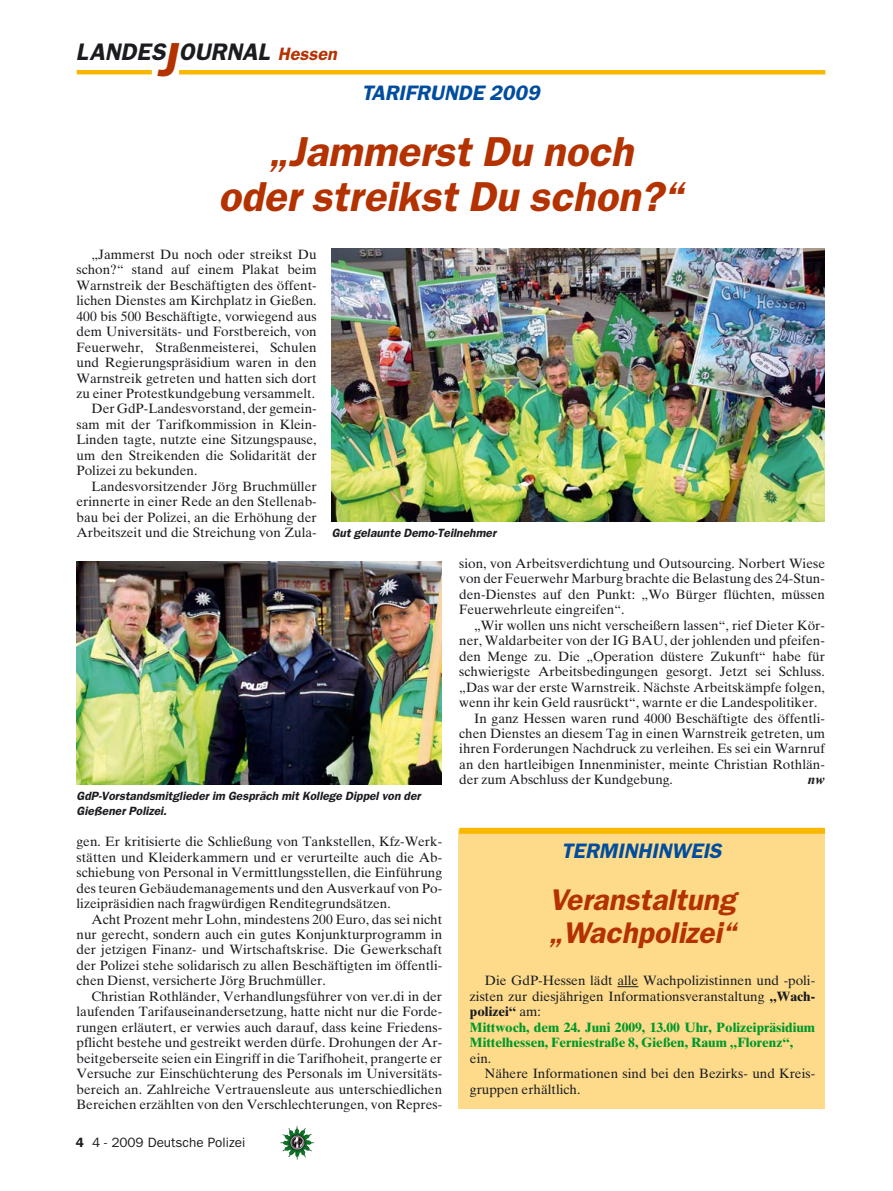
<style>
.page{position:relative;width:893px;height:1191px;background:#fff}
.page>*{position:absolute;margin:0;border:0;box-sizing:border-box;transform-origin:0 0}
.t1{font:italic 600 42px/45px "Franklin Gothic";color:#b43200;text-align:center}
.t2{font:italic 600 30px/33px "Franklin Gothic";color:#b43200}
.t3{font:italic 600 24px "Franklin Gothic";color:#1b1c20}
.t4{font:italic 600 21px "Franklin Gothic";color:#004d9f}
.t5{font:13.5px/15.5px "Times Ten";color:#1b1c20;text-align:justify}
.t6{font:700 13.5px/15.5px "Times Ten";color:#009929}
.t7{font:13.5px "Franklin Gothic";color:#1b1c20}
.t8{font:italic 700 13.5px "Times Ten";color:#1b1c20}
.t9{font:italic 600 12px/15.5px "Franklin Gothic";color:#1b1c20}
.s1{font-size:48px;color:#b43200}
.s2{font-size:18px;color:#b43200}
.s3{font-weight:600}
.s4{font-weight:400;color:#1b1c20}
.s5{color:#1b1c20}
</style>
<div class="page">
<img style="left:282px;top:1127px;width:32px;height:32px">
<hr style="left:77px;top:70px;width:75px;height:4px;background:#f9b700">
<hr style="left:179px;top:70px;width:646px;height:4px;background:#f9b700">
<img style="left:77px;top:561px;width:365px;height:223px">
<img style="left:332px;top:248px;width:493px;height:273px">
<div style="left:458px;top:830px;width:367px;height:279px;background:#fddb8b"></div>
<svg style="left:617px;top:986px;width:21px;height:1px"></svg>
<div style="left:459px;top:827px;width:366px;height:6px;background:#f9b700"></div>
<h3 class="t3" style="left:76px;top:44px;width:265px">LANDES<span class="s1">J</span>OURNAL <span class="s2">Hessen</span></h3>
<h3 class="t4" style="left:362px;top:86px;width:183px">TARIFRUNDE 2009</h3>
<h1 class="t1" style="left:218px;top:133px;width:474px">„Jammerst Du noch<br>oder streikst Du schon?“</h1>
<p class="t5" style="left:91px;top:248px;width:227px">„Jammerst Du noch oder streikst Du</p>
<p class="t5" style="left:77px;top:263px;width:242px">schon?“ stand auf einem Plakat beim</p>
<p class="t5" style="left:77px;top:279px;width:242px">Warnstreik der Beschäftigten des öffent-</p>
<p class="t5" style="left:77px;top:294px;width:242px">lichen Dienstes am Kirchplatz in Gießen.</p>
<p class="t5" style="left:77px;top:310px;width:242px">400 bis 500 Beschäftigte, vorwiegend aus</p>
<p class="t5" style="left:77px;top:325px;width:242px">dem Universitäts- und Forstbereich, von</p>
<p class="t5" style="left:77px;top:341px;width:242px">Feuerwehr, Straßenmeisterei, Schulen</p>
<p class="t5" style="left:77px;top:356px;width:242px">und Regierungspräsidium waren in den</p>
<p class="t5" style="left:77px;top:371px;width:242px">Warnstreik getreten und hatten sich dort</p>
<p class="t5" style="left:77px;top:387px;width:240px">zu einer Protestkundgebung versammelt.</p>
<p class="t5" style="left:91px;top:402px;width:227px">Der GdP-Landesvorstand, der gemein-</p>
<p class="t5" style="left:77px;top:418px;width:242px">sam mit der Tarifkommission in Klein-</p>
<p class="t5" style="left:77px;top:433px;width:242px">Linden tagte, nutzte eine Sitzungspause,</p>
<p class="t5" style="left:77px;top:449px;width:242px">um den Streikenden die Solidarität der</p>
<p class="t5" style="left:77px;top:464px;width:122px">Polizei zu bekunden.</p>
<p class="t5" style="left:91px;top:480px;width:227px">Landesvorsitzender Jörg Bruchmüller</p>
<p class="t5" style="left:77px;top:495px;width:242px">erinnerte in einer Rede an den Stellenab-</p>
<p class="t5" style="left:77px;top:510px;width:242px">bau bei der Polizei, an die Erhöhung der</p>
<p class="t5" style="left:77px;top:526px;width:242px">Arbeitszeit und die Streichung von Zula-</p>
<p class="t9" style="left:332px;top:526px;width:168px">Gut gelaunte Demo-Teilnehmer</p>
<p class="t5" style="left:459px;top:557px;width:367px">sion, von Arbeitsverdichtung und Outsourcing. Norbert Wiese von der Feuerwehr Marburg brachte die Belastung des 24-Stun&shy;den-Dienstes auf den Punkt: „Wo Bürger flüchten, müssen Feuerwehrleute eingreifen“.</p>
<p class="t5" style="left:474px;top:619px;width:352px">„Wir wollen uns nicht verscheißern lassen“, rief Dieter Kör-</p>
<p class="t5" style="left:459px;top:634px;width:367px">ner, Waldarbeiter von der IG BAU, der johlenden und pfeifen-</p>
<p class="t5" style="left:459px;top:650px;width:367px">den Menge zu. Die „Operation düstere Zukunft“ habe für</p>
<p class="t5" style="left:459px;top:665px;width:367px">schwierigste Arbeitsbedingungen gesorgt. Jetzt sei Schluss.</p>
<p class="t5" style="left:459px;top:680px;width:367px">„Das war der erste Warnstreik. Nächste Arbeitskämpfe folgen,</p>
<p class="t5" style="left:459px;top:696px;width:360px">wenn ihr kein Geld rausrückt“, warnte er die Landespolitiker.</p>
<p class="t5" style="left:474px;top:711px;width:352px">In ganz Hessen waren rund 4000 Beschäftigte des öffentli-</p>
<p class="t5" style="left:459px;top:727px;width:367px">chen Dienstes an diesem Tag in einen Warnstreik getreten, um</p>
<p class="t5" style="left:459px;top:742px;width:367px">ihren Forderungen Nachdruck zu verleihen. Es sei ein Warnruf</p>
<p class="t5" style="left:459px;top:758px;width:367px">an den hartleibigen Innenminister, meinte Christian Rothlän-</p>
<p class="t5" style="left:459px;top:773px;width:215px">der zum Abschluss der Kundgebung.</p>
<p class="t8" style="left:808px;top:774px;width:19px">nw</p>
<p class="t9" style="left:77px;top:789px;width:348px">GdP-Vorstandsmitglieder im Gespräch mit Kollege Dippel von der<br>Gießener Polizei.</p>
<p class="t5" style="left:77px;top:835px;width:367px">gen. Er kritisierte die Schließung von Tankstellen, Kfz-Werk&shy;stätten und Kleiderkammern und er verurteilte auch die Ab&shy;schiebung von Personal in Vermittlungsstellen, die Einführung des teuren Gebäudemanagements und den Ausverkauf von Po&shy;lizeipräsidien nach fragwürdigen Renditegrundsätzen.</p>
<p class="t5" style="left:77px;top:912px;width:367px;text-indent:15px">Acht Prozent mehr Lohn, mindestens 200 Euro, das sei nicht nur gerecht, sondern auch ein gutes Konjunkturprogramm in der jetzigen Finanz- und Wirtschaftskrise. Die Gewerkschaft der Polizei stehe solidarisch zu allen Beschäftigten im öffentli&shy;chen Dienst, versicherte Jörg Bruchmüller.</p>
<p class="t5" style="left:77px;top:989px;width:367px;text-indent:15px">Christian Rothländer, Verhandlungsführer von ver.di in der laufenden Tarifauseinandersetzung, hatte nicht nur die Forde&shy;rungen erläutert, er verwies auch darauf, dass keine Friedens&shy;pflicht bestehe und gestreikt werden dürfe. Drohungen der Ar&shy;beitgeberseite seien ein Eingriff in die Tarifhoheit, prangerte er Versuche zur Einschüchterung des Personals im Universitäts&shy;bereich an. Zahlreiche Vertrauensleute aus unterschiedlichen Bereichen erzählten von den Verschlechterungen, von Repres-</p>
<p class="t7" style="left:76px;top:1137px;width:171px"><span class="s3">4</span> 4 - 2009 Deutsche Polizei</p>
<h3 class="t4" style="left:562px;top:843px;width:165px">TERMINHINWEIS</h3>
<h2 class="t2" style="left:549px;top:886px;width:194px">Veranstaltung „Wachpolizei“</h2>
<p class="t6" style="left:470px;top:974px;width:347px;text-indent:15px"><span class="s4">Die GdP-Hessen lädt alle Wachpolizistinnen und -poli - zisten zur diesjährigen Informationsveranstaltung</span> <span class="s5">„Wach&shy;polizei“</span> <span class="s4">am:<br></span>Mittwoch, dem 24. Juni 2009, 13.00 Uhr, Polizeipräsidium Mittelhessen, Ferniestraße 8, Gießen, Raum „Florenz“,</p>
<p class="t5" style="left:470px;top:1051px;width:23px">ein.</p>
<p class="t5" style="left:485px;top:1067px;width:332px">Nähere Informationen sind bei den Bezirks- und Kreis-</p>
<p class="t5" style="left:470px;top:1082px;width:112px">gruppen erhältlich.</p>
</div>
